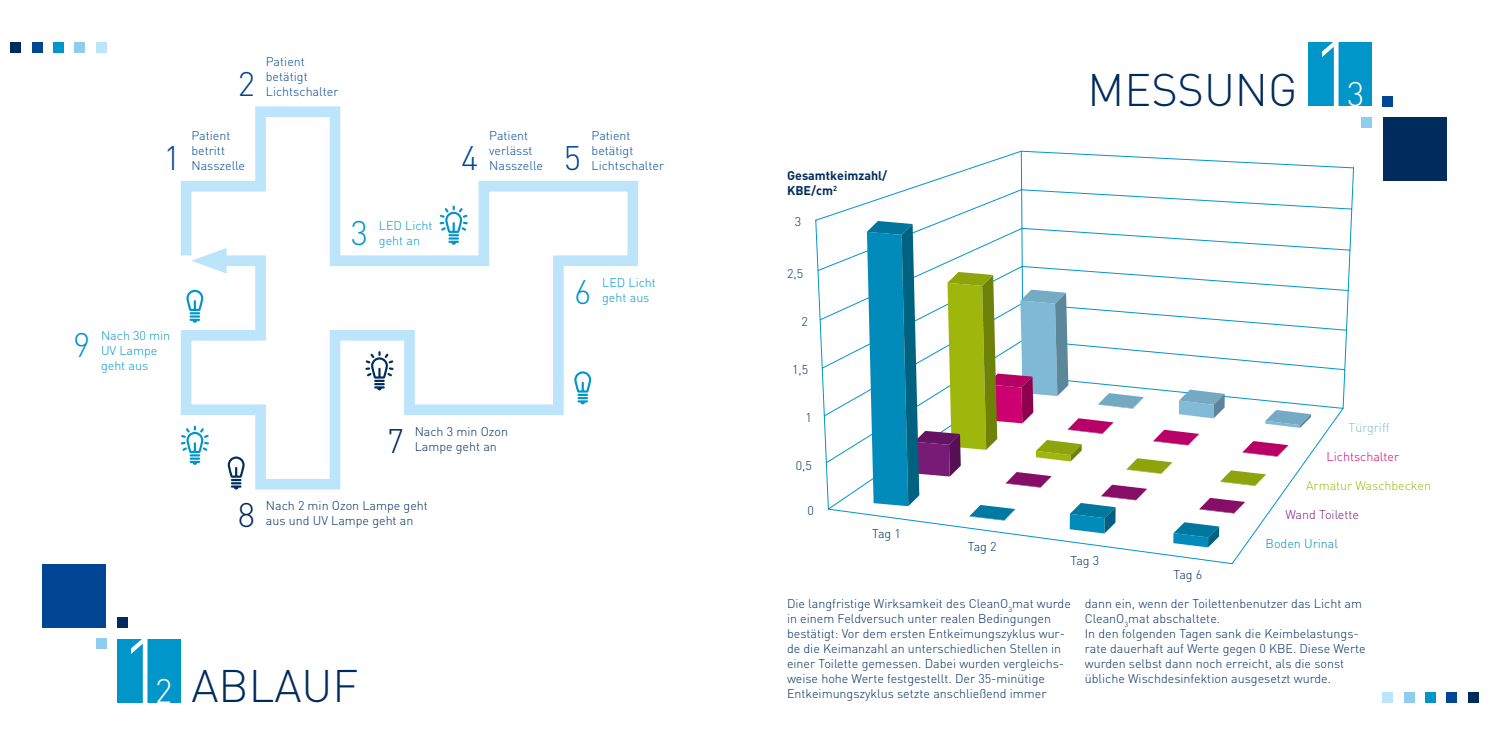
<style>
.page{position:relative;width:1489px;height:745px;background:#fff}
.page>*{position:absolute;margin:0;border:0;box-sizing:border-box;transform-origin:0 0}
.t1{font:300 91.25px "DIN";color:#fff}
.t2{font:300 45px "DIN";color:#002c5d}
.t3{font:300 33.62px "DIN";color:#014694}
.t4{font:300 33.62px "DIN";color:#0096c9}
.t5{font:300 33.62px "DIN";color:#fff}
.t6{font:300 33.62px "DIN";color:#002c5d}
.t7{font:300 12.5px/15px "DIN";color:#002c5d}
.t8{font:300 12.5px/15px "DIN";color:#014694}
.t9{font:300 12.5px/15px "DIN";color:#0096c9}
.t10{font:700 12.5px "DIN";color:#002c5d}
.t11{font:300 12.5px "DIN";color:#9fb70c}
.t12{font:300 12.5px "DIN";color:#cf0072}
.t13{font:300 12.5px "DIN";color:#771b76}
.t14{font:300 12.5px "DIN";color:#008bbb}
.t15{font:300 12.5px "DIN";color:#81b9d6}
</style>
<div class="page">
<div style="left:11px;top:43px;width:10px;height:10px;background:#002c5d"></div>
<div style="left:32px;top:43px;width:11px;height:10px;background:#014694"></div>
<div style="left:96px;top:43px;width:10px;height:10px;background:#bce4fa"></div>
<div style="left:53px;top:43px;width:11px;height:10px;background:#0096c9"></div>
<div style="left:74px;top:43px;width:11px;height:10px;background:#8ecded"></div>
<div style="left:1467px;top:691px;width:11px;height:11px;background:#002c5d"></div>
<div style="left:1446px;top:691px;width:10px;height:11px;background:#014694"></div>
<div style="left:1382px;top:691px;width:11px;height:11px;background:#bce4fa"></div>
<div style="left:1424px;top:691px;width:11px;height:11px;background:#0096c9"></div>
<div style="left:1403px;top:691px;width:11px;height:11px;background:#8ecded"></div>
<div style="left:43px;top:563px;width:63px;height:64px;background:#014694"></div>
<div style="left:1382px;top:117px;width:64px;height:64px;background:#002c5d"></div>
<div style="left:1307px;top:42px;width:64px;height:63px;background:#0096c9"></div>
<div style="left:117px;top:638px;width:64px;height:64px;background:#0096c9"></div>
<div style="left:96px;top:638px;width:10px;height:10px;background:#8ecded"></div>
<div style="left:1361px;top:117px;width:10px;height:11px;background:#8ecded"></div>
<div style="left:117px;top:617px;width:11px;height:10px;background:#002c5d"></div>
<div style="left:1382px;top:96px;width:11px;height:10px;background:#014694"></div>
<svg style="left:180px;top:106px;width:458px;height:384px"></svg>
<svg style="left:191px;top:248px;width:35px;height:25px"></svg>
<svg style="left:815px;top:151px;width:538px;height:412px"></svg>
<svg style="left:866px;top:221px;width:444px;height:326px"></svg>
<svg style="left:439px;top:205px;width:29px;height:39px"></svg>
<svg style="left:181px;top:425px;width:28px;height:39px"></svg>
<svg style="left:365px;top:351px;width:28px;height:39px"></svg>
<svg style="left:574px;top:371px;width:17px;height:33px"></svg>
<svg style="left:228px;top:456px;width:16px;height:33px"></svg>
<svg style="left:186px;top:289px;width:17px;height:33px"></svg>
<p class="t3" style="left:163px;top:137px;width:19px">1</p>
<p class="t3" style="left:238px;top:63px;width:19px">2</p>
<p class="t8" style="left:266px;top:54px;width:74px">Patient betätigt<br>Lichtschalter</p>
<p class="t8" style="left:191px;top:128px;width:41px">Patient</p>
<p class="t8" style="left:191px;top:143px;width:35px">betritt</p>
<p class="t8" style="left:191px;top:158px;width:55px">Nasszelle</p>
<p class="t4" style="left:351px;top:212px;width:19px">3</p>
<p class="t9" style="left:379px;top:217px;width:55px">LED Licht</p>
<p class="t9" style="left:379px;top:232px;width:43px">geht an</p>
<p class="t4" style="left:73px;top:324px;width:19px">9</p>
<p class="t9" style="left:101px;top:327px;width:71px">Nach 30 min<br>UV Lampe geht aus</p>
<p class="t8" style="left:489px;top:128px;width:55px">Patient verlässt<br>Nasszelle</p>
<p class="t3" style="left:461px;top:137px;width:19px">4</p>
<p class="t3" style="left:563px;top:137px;width:19px">5</p>
<p class="t8" style="left:591px;top:128px;width:74px">Patient betätigt<br>Lichtschalter</p>
<p class="t4" style="left:574px;top:271px;width:19px">6</p>
<p class="t9" style="left:602px;top:274px;width:55px">LED Licht geht aus</p>
<p class="t6" style="left:387px;top:419px;width:19px">7</p>
<p class="t7" style="left:414px;top:423px;width:95px">Nach 3 min Ozon<br>Lampe geht an</p>
<p class="t6" style="left:238px;top:494px;width:19px">8</p>
<p class="t7" style="left:266px;top:498px;width:163px">Nach 2 min Ozon Lampe geht aus und UV Lampe geht an</p>
<p class="t1" style="left:119px;top:613px;width:48px">1</p>
<p class="t5" style="left:155px;top:669px;width:19px">2</p>
<p class="t2" style="left:191px;top:658px;width:168px">ABLAUF</p>
<p class="t10" style="left:787px;top:167px;width:102px">Gesamtkeimzahl/</p>
<p class="t10" style="left:787px;top:182px;width:52px">KBE/cm<sup>2</sup></p>
<p class="t7" style="left:795px;top:213px;width:8px">3</p>
<p class="t7" style="left:787px;top:265px;width:18px">2,5</p>
<p class="t7" style="left:801px;top:313px;width:8px">2</p>
<p class="t7" style="left:792px;top:361px;width:18px">1,5</p>
<p class="t7" style="left:805px;top:409px;width:8px">1</p>
<p class="t7" style="left:795px;top:457px;width:18px">0,5</p>
<p class="t7" style="left:807px;top:502px;width:8px">0</p>
<p class="t7" style="left:872px;top:525px;width:30px">Tag 1</p>
<p class="t7" style="left:967px;top:538px;width:30px">Tag 2</p>
<p class="t2" style="left:1087px;top:62px;width:211px">MESSUNG</p>
<p class="t1" style="left:1309px;top:17px;width:48px">1</p>
<p class="t5" style="left:1347px;top:74px;width:19px">3</p>
<p class="t15" style="left:1348px;top:419px;width:42px">Türgriff</p>
<p class="t12" style="left:1326px;top:448px;width:74px">Lichtschalter</p>
<p class="t11" style="left:1305px;top:477px;width:126px">Armatur Waschbecken</p>
<p class="t13" style="left:1285px;top:506px;width:75px">Wand Toilette</p>
<p class="t7" style="left:1070px;top:552px;width:30px">Tag 3</p>
<p class="t7" style="left:1173px;top:566px;width:30px">Tag 6</p>
<p class="t14" style="left:1265px;top:535px;width:74px">Boden Urinal</p>
<p class="t7" style="left:787px;top:595px;width:285px">Die langfristige Wirksamkeit des CleanO<sub>3</sub>mat wurde in einem Feldversuch unter realen Bedingungen bestätigt: Vor dem ersten Entkeimungszyklus wur&shy;de die Keimanzahl an unterschiedlichen Stellen in einer Toilette gemessen. Dabei wurden vergleichs&shy;weise hohe Werte festgestellt. Der 35-minütige Entkeimungszyklus setzte anschließend immer</p>
<p class="t7" style="left:1084px;top:595px;width:279px">dann ein, wenn der Toilettenbenutzer das Licht am<br>CleanO<sub>3</sub>mat abschaltete.</p>
<p class="t7" style="left:1084px;top:625px;width:282px">In den folgenden Tagen sank die Keimbelastungs&shy;rate dauerhaft auf Werte gegen 0 KBE. Diese Werte wurden selbst dann noch erreicht, als die sonst übliche Wischdesinfektion ausgesetzt wurde.</p>
</div>
